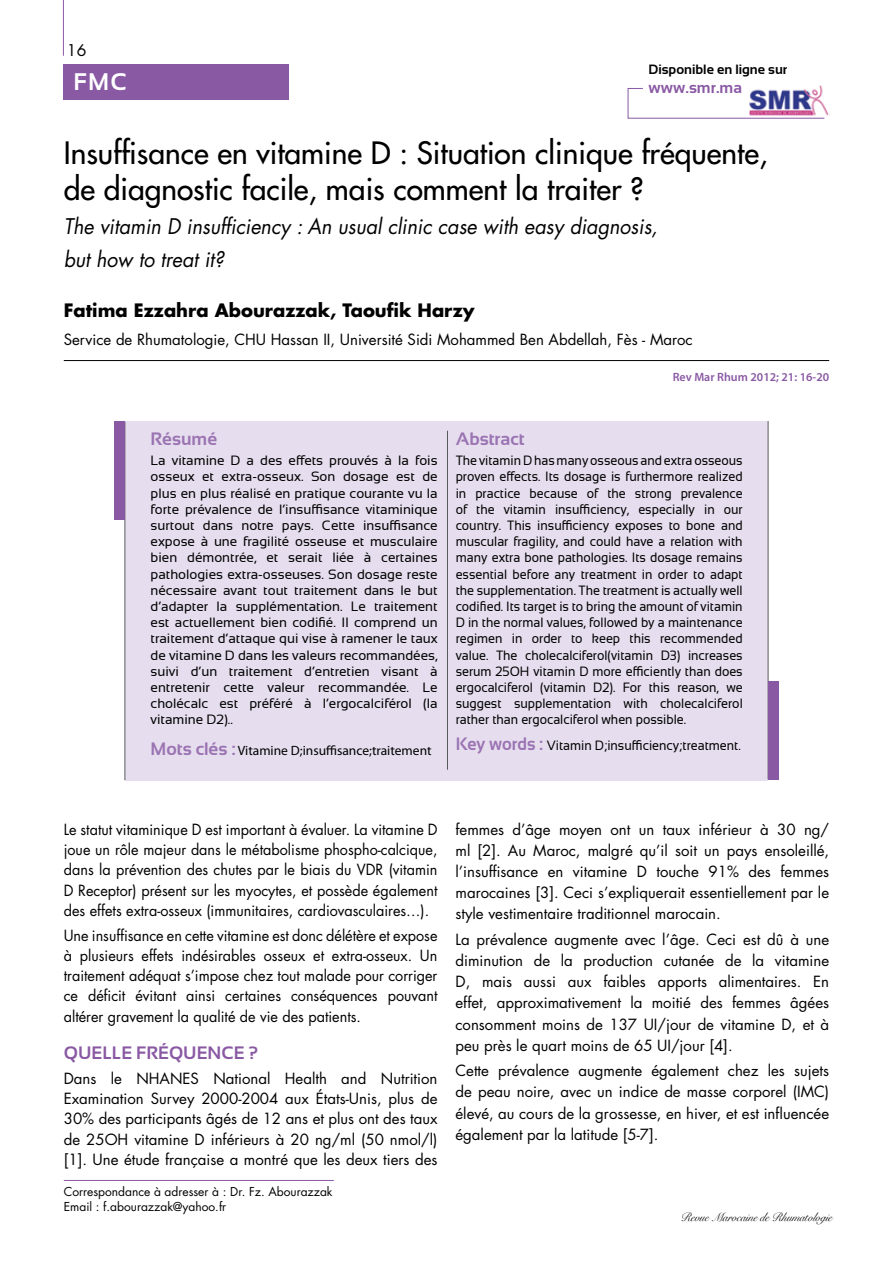
<style>
.page{position:relative;width:893px;height:1263px;background:#fff}
.page>*{position:absolute;margin:0;border:0;box-sizing:border-box;transform-origin:0 0}
.t1{font:30px/36px "Futura";color:#000}
.t2{font:700 24px "Sansation";color:#fff}
.t3{font:italic 21px/33.8px "Futura";color:#000;scale:.94 1}
.t4{font:700 18px "Futura";color:#000}
.t5{font:700 18px "Sansation";color:#8a59a4}
.t6{font:700 18px "Sansation";color:#9b74b3}
.t7{font:700 15.75px "Sansation";color:#8a59a4}
.t8{font:15.75px "Futura";color:#000}
.t9{font:15px/21.1px "Futura";color:#000;text-align:justify}
.t10{font:15px/20.2px "Futura";color:#000;text-align:justify;scale:.96 1}
.t11{font:13.5px/16.2px "Sansation";color:#000;text-align:justify;scale:.93 1}
.t12{font:13.5px/16.2px "Sansation";color:#000;text-align:justify}
.t13{font:13.5px "Myriad Pro";color:#000}
.t14{font:700 13.5px "Sansation";color:#000}
.t15{font:12px/14.1px "Futura";color:#000}
.t16{font:12px "Judith";color:#000}
.t17{font:600 12px "Myriad Pro";color:#8a59a4}
.s1{font-family:"Sansation";font-weight:700;font-size:18px;color:#9b74b3}
.s2{font-weight:700;font-size:18px;color:#9b74b3}
</style>
<div class="page">
<div style="left:64px;top:64px;width:225px;height:35px;background:#8a59a4"></div>
<img style="left:819px;top:85px;width:10px;height:31px">
<svg style="left:628px;top:88px;width:197px;height:31px"></svg>
<hr style="left:63px;top:0;width:1px;height:56px;background:#8a59a4">
<hr style="left:64px;top:360px;width:765px;height:1px;background:#000">
<div style="left:125px;top:421px;width:643px;height:359px;background:#e6deee"></div>
<hr style="left:447px;top:431px;width:1px;height:339px;background:#58595b">
<hr style="left:768px;top:421px;width:1px;height:358px;background:#58595b">
<div style="left:768px;top:681px;width:10px;height:99px;background:#8a59a4"></div>
<hr style="left:125px;top:422px;width:1px;height:358px;background:#58595b">
<div style="left:115px;top:421px;width:10px;height:99px;background:#8a59a4"></div>
<hr style="left:64px;top:1180px;width:270px;height:1px;background:#8a59a4">
<p class="t8" style="left:67px;top:40px;width:21px">16</p>
<p class="t14" style="left:649px;top:62px;width:140px">Disponible en ligne sur</p>
<h2 class="t2" style="left:73px;top:68px;width:55px">FMC</h2>
<p class="t7" style="left:649px;top:79px;width:95px">www.smr.ma</p>
<h1 class="t1" style="left:64px;top:135px;width:705px">Insuffisance en vitamine D : Situation clinique fréquente, de diagnostic facile, mais comment la traiter ?</h1>
<h3 class="t3" style="left:64px;top:209px;width:633px">The vitamin D insufficiency : An usual clinic case with easy diagnosis, but how to treat it?</h3>
<p class="t4" style="left:64px;top:299px;width:412px">Fatima Ezzahra Abourazzak, Taoufik Harzy</p>
<p class="t9" style="left:64px;top:329px;width:630px">Service de Rhumatologie, CHU Hassan II, Université Sidi Mohammed Ben Abdellah, Fès - Maroc</p>
<p class="t17" style="left:673px;top:370px;width:158px">Rev Mar Rhum 2012; 21: 16-20</p>
<p class="t6" style="left:151px;top:428px;width:68px">Résumé</p>
<p class="t12" style="left:151px;top:452px;width:289px">La vitamine D a des effets prouvés à la fois osseux et extra-osseux. Son dosage est de plus en plus réalisé en pratique courante vu la forte prévalence de l’insuffisance vitaminique surtout dans notre pays. Cette insuffisance expose à une fragilité osseuse et musculaire bien démontrée, et serait liée à certaines pathologies extra-osseuses. Son dosage reste nécessaire avant tout traitement dans le but d’adapter la supplémentation. Le traitement est actuellement bien codifié. Il comprend un traitement d’attaque qui vise à ramener le taux de vitamine D dans les valeurs recommandées, suivi d’un traitement d’entretien visant à entretenir cette valeur recommandée. Le cholécalc est préféré à l’ergocalciférol (la vitamine D2)..</p>
<p class="t13" style="left:151px;top:743px;width:282px"><span class="s1">Mots clés :</span> Vitamine D;insuffisance;traitement</p>
<p class="t6" style="left:456px;top:428px;width:71px">Abstract</p>
<p class="t11" style="left:456px;top:452px;width:310px">The vitamin D has many osseous and extra osseous proven effects. Its dosage is furthermore realized in practice because of the strong prevalence of the vitamin insufficiency, especially in our country. This insufficiency exposes to bone and muscular fragility, and could have a relation with many extra bone pathologies. Its dosage remains essential before any treatment in order to adapt the supplementation. The treatment is actually well codified. Its target is to bring the amount of vitamin D in the normal values, followed by a maintenance regimen in order to keep this recommended value. The cholecalciferol(vitamin D3) increases serum 25OH vitamin D more efficiently than does ergocalciferol (vitamin D2). For this reason, we suggest supplementation with cholecalciferol rather than ergocalciferol when possible.</p>
<p class="t11" style="left:456px;top:737px;width:308px"><span class="s2">Key words :</span> Vitamin D;insufficiency;treatment.</p>
<p class="t10" style="left:64px;top:819px;width:391px">Le statut vitaminique D est important à évaluer. La vitamine D joue un rôle majeur dans le métabolisme phospho-calcique, dans la prévention des chutes par le biais du VDR (vitamin D Receptor) présent sur les myocytes, et possède également des effets extra-osseux (immunitaires, cardiovasculaires…).</p>
<p class="t10" style="left:64px;top:925px;width:391px">Une insuffisance en cette vitamine est donc délétère et expose à plusieurs effets indésirables osseux et extra-osseux. Un traitement adéquat s’impose chez tout malade pour corriger ce déficit évitant ainsi certaines conséquences pouvant altérer gravement la qualité de vie des patients.</p>
<p class="t5" style="left:64px;top:1043px;width:196px">Quelle fréquence ?</p>
<p class="t9" style="left:64px;top:1068px;width:375px;line-height:20.2px">Dans le NHANES National Health and Nutrition Examination Survey 2000-2004 aux États-Unis, plus de 30% des participants âgés de 12 ans et plus ont des taux de 25OH vitamine D inférieurs à 20 ng/ml (50 nmol/l) [1]. Une étude française a montré que les deux tiers des</p>
<p class="t15" style="left:64px;top:1185px;width:270px">Correspondance à adresser à : Dr. Fz. Abourazzak<br>Email : f.abourazzak@yahoo.fr</p>
<p class="t9" style="left:455px;top:819px;width:375px">femmes d’âge moyen ont un taux inférieur à 30 ng/ ml [2]. Au Maroc, malgré qu’il soit un pays ensoleillé, l’insuffisance en vitamine D touche 91% des femmes marocaines [3]. Ceci s’expliquerait essentiellement par le style vestimentaire traditionnel marocain.</p>
<p class="t9" style="left:455px;top:929px;width:375px">La prévalence augmente avec l’âge. Ceci est dû à une diminution de la production cutanée de la vitamine D, mais aussi aux faibles apports alimentaires. En effet, approximativement la moitié des femmes âgées consomment moins de 137 UI/jour de vitamine D, et à peu près le quart moins de 65 UI/jour [4].</p>
<p class="t9" style="left:455px;top:1060px;width:375px">Cette prévalence augmente également chez les sujets de peau noire, avec un indice de masse corporel (IMC) élevé, au cours de la grossesse, en hiver, et est influencée également par la latitude [5-7].</p>
<p class="t16" style="left:681px;top:1210px;width:153px">Revue Marocaine de Rhumatologie</p>
</div>
